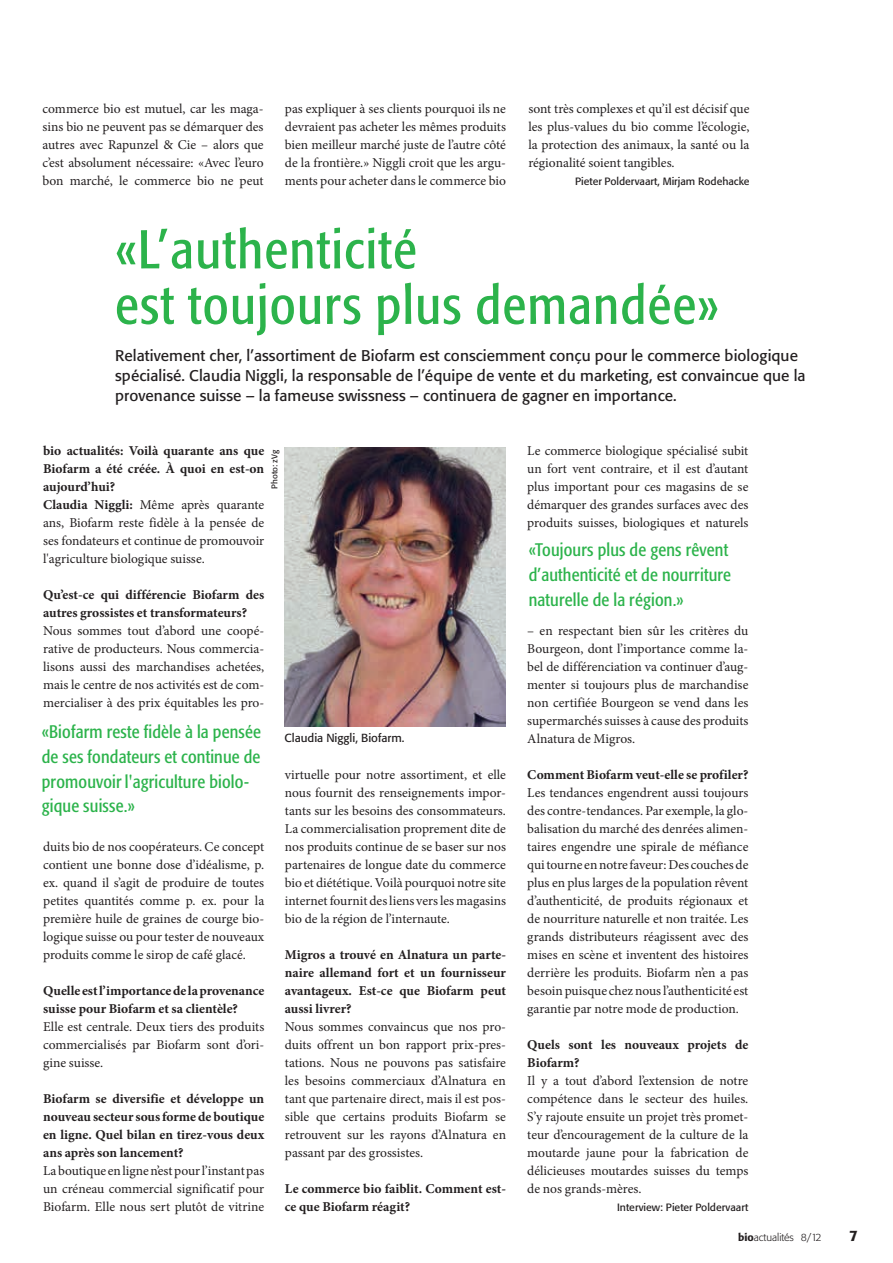
<style>
.page{position:relative;width:893px;height:1263px;background:#fff}
.page>*{position:absolute;margin:0;border:0;box-sizing:border-box;transform-origin:0 0}
.t1{font:condensed 54px/55.5px "Formata BQ";letter-spacing:.025em;color:#2cb34b}
.t2{font:condensed 18px/24.8px "Formata BQ";letter-spacing:.01em;color:#2cb34b}
.t3{font:15.3px/20px "Formata BQ";letter-spacing:.005em;color:#231f20}
.t4{font:500 15px "Formata BQ";color:#231f20}
.t5{font:13.5px/18px "Minion Pro";color:#231f20;text-align:justify}
.t6{font:700 13.5px/18px "Minion Pro";color:#231f20}
.t7{font:11.7px "Formata BQ";color:#231f20}
.t8{font:10.5px "Formata BQ";color:#231f20}
.t9{font:300 10.5px "Formata BQ";color:#231f20}
.t10{font:8.25px "Formata BQ";color:#231f20}
.s1{font-weight:700}
.s2{font-weight:500}
</style>
<div class="page">
<img style="left:285px;top:448px;width:221px;height:278px">
<p class="t5" style="left:43px;top:100px;width:223px">commerce bio est mutuel, car les maga&shy;sins bio ne peuvent pas se démarquer des autres avec Rapunzel &amp; Cie – alors que c’est absolument nécessaire: «Avec l’euro bon marché, le commerce bio ne peut</p>
<p class="t5" style="left:285px;top:100px;width:223px">pas expliquer à ses clients pourquoi ils ne devraient pas acheter les mêmes produits bien meilleur marché juste de l’autre côté de la frontière.» Niggli croit que les argu&shy;ments pour acheter dans le commerce bio</p>
<p class="t5" style="left:528px;top:100px;width:223px">sont très complexes et qu’il est décisif que les plus-values du bio comme l’écologie, la protection des animaux, la santé ou la régionalité soient tangibles.</p>
<p class="t8" style="left:575px;top:175px;width:176px">Pieter Poldervaart, Mirjam Rodehacke</p>
<h1 class="t1" style="left:115px;top:222px;width:605px">«L’authenticité<br>est toujours plus demandée»</h1>
<p class="t3" style="left:115px;top:345px;width:692px">Relativement cher, l’assortiment de Biofarm est consciemment conçu pour le commerce biologique spécialisé. Claudia Niggli, la responsable de l’équipe de vente et du marketing, est convaincue que la provenance suisse – la fameuse swissness – continuera de gagner en importance.</p>
<p class="t5" style="left:43px;top:442px;width:223px;text-align:left"><span class="s1">bio actualités: Voilà quarante ans que Biofarm a été créée. À quoi en est-on aujourd’hui?<br>Claudia Niggli:</span> Même après quarante ans, Biofarm reste fidèle à la pensée de ses fondateurs et continue de promouvoir l'agriculture biologique suisse.</p>
<p class="t6" style="left:43px;top:586px;width:223px">Qu’est-ce qui différencie Biofarm des autres grossistes et transformateurs?</p>
<p class="t5" style="left:43px;top:622px;width:223px">Nous sommes tout d’abord une coopé&shy;rative de producteurs. Nous commercia&shy;lisons aussi des marchandises achetées, mais le centre de nos activités est de com&shy;mercialiser à des prix équitables les pro-</p>
<p class="t10" style="left:270px;top:489px;width:40px;rotate:-90deg">Photo: zVg</p>
<h2 class="t2" style="left:42px;top:720px;width:221px">«Biofarm reste fidèle à la pensée de ses fondateurs et continue de promouvoir l'agriculture biolo&shy;gique suisse.»</h2>
<p class="t5" style="left:43px;top:838px;width:223px">duits bio de nos coopérateurs. Ce concept contient une bonne dose d’idéalisme, p. ex. quand il s’agit de produire de toutes petites quantités comme p. ex. pour la première huile de graines de courge bio&shy;logique suisse ou pour tester de nouveaux produits comme le sirop de café glacé.</p>
<p class="t6" style="left:43px;top:982px;width:223px">Quelle est l’importance de la provenance suisse pour Biofarm et sa clientèle?</p>
<p class="t5" style="left:43px;top:1018px;width:223px">Elle est centrale. Deux tiers des produits commercialisés par Biofarm sont d’ori&shy;gine suisse.</p>
<p class="t6" style="left:43px;top:1090px;width:223px;text-align:justify">Biofarm se diversifie et développe un nouveau secteur sous forme de boutique en ligne. Quel bilan en tirez-vous deux ans après son lancement?</p>
<p class="t5" style="left:43px;top:1162px;width:223px">La boutique en ligne n’est pour l’instant pas un créneau commercial significatif pour Biofarm. Elle nous sert plutôt de vitrine</p>
<p class="t7" style="left:285px;top:731px;width:121px">Claudia Niggli, Biofarm.</p>
<p class="t5" style="left:285px;top:766px;width:223px">virtuelle pour notre assortiment, et elle nous fournit des renseignements impor&shy;tants sur les besoins des consommateurs.<br>La commercialisation proprement dite de nos produits continue de se baser sur nos partenaires de longue date du commerce bio et diététique. Voilà pourquoi notre site internet fournit des liens vers les magasins bio de la région de l’internaute.</p>
<p class="t6" style="left:285px;top:946px;width:223px;text-align:justify">Migros a trouvé en Alnatura un parte&shy;naire allemand fort et un fournisseur avantageux. Est-ce que Biofarm peut aussi livrer?</p>
<p class="t5" style="left:285px;top:1018px;width:223px">Nous sommes convaincus que nos pro&shy;duits offrent un bon rapport prix-pres&shy;tations. Nous ne pouvons pas satisfaire les besoins commerciaux d’Alnatura en tant que partenaire direct, mais il est pos&shy;sible que certains produits Biofarm se retrouvent sur les rayons d’Alnatura en passant par des grossistes.</p>
<p class="t6" style="left:285px;top:1180px;width:223px">Le commerce bio faiblit. Comment est&shy;ce que Biofarm réagit?</p>
<p class="t5" style="left:527px;top:442px;width:223px">Le commerce biologique spécialisé subit un fort vent contraire, et il est d’autant plus important pour ces magasins de se démarquer des grandes surfaces avec des produits suisses, biologiques et naturels</p>
<h2 class="t2" style="left:529px;top:538px;width:204px">«Toujours plus de gens rêvent d’authenticité et de nourriture naturelle de la région.»</h2>
<p class="t5" style="left:527px;top:622px;width:223px">– en respectant bien sûr les critères du Bourgeon, dont l’importance comme la&shy;bel de différenciation va continuer d’aug&shy;menter si toujours plus de marchandise non certifiée Bourgeon se vend dans les supermarchés suisses à cause des produits Alnatura de Migros.</p>
<p class="t6" style="left:527px;top:765px;width:223px">Comment Biofarm veut-elle se profiler?</p>
<p class="t5" style="left:527px;top:784px;width:223px">Les tendances engendrent aussi toujours des contre-tendances. Par exemple, la glo&shy;balisation du marché des denrées alimen&shy;taires engendre une spirale de méfiance qui tourne en notre faveur: Des couches de plus en plus larges de la population rêvent d’authenticité, de produits régionaux et de nourriture naturelle et non traitée. Les grands distributeurs réagissent avec des mises en scène et inventent des histoires derrière les produits. Biofarm n’en a pas besoin puisque chez nous l’authenticité est garantie par notre mode de production.</p>
<p class="t6" style="left:527px;top:1035px;width:223px">Quels sont les nouveaux projets de<br>Biofarm?</p>
<p class="t5" style="left:527px;top:1072px;width:223px">Il y a tout d’abord l’extension de notre compétence dans le secteur des huiles.<br>S’y rajoute ensuite un projet très promet&shy;teur d’encouragement de la culture de la moutarde jaune pour la fabrication de délicieuses moutardes suisses du temps de nos grands-mères.</p>
<p class="t8" style="left:617px;top:1201px;width:133px">Interview: Pieter Poldervaart</p>
<p class="t9" style="left:738px;top:1231px;width:85px"><span class="s2">bio</span>actualités 8/12</p>
<p class="t4" style="left:849px;top:1226px;width:10px">7</p>
</div>
